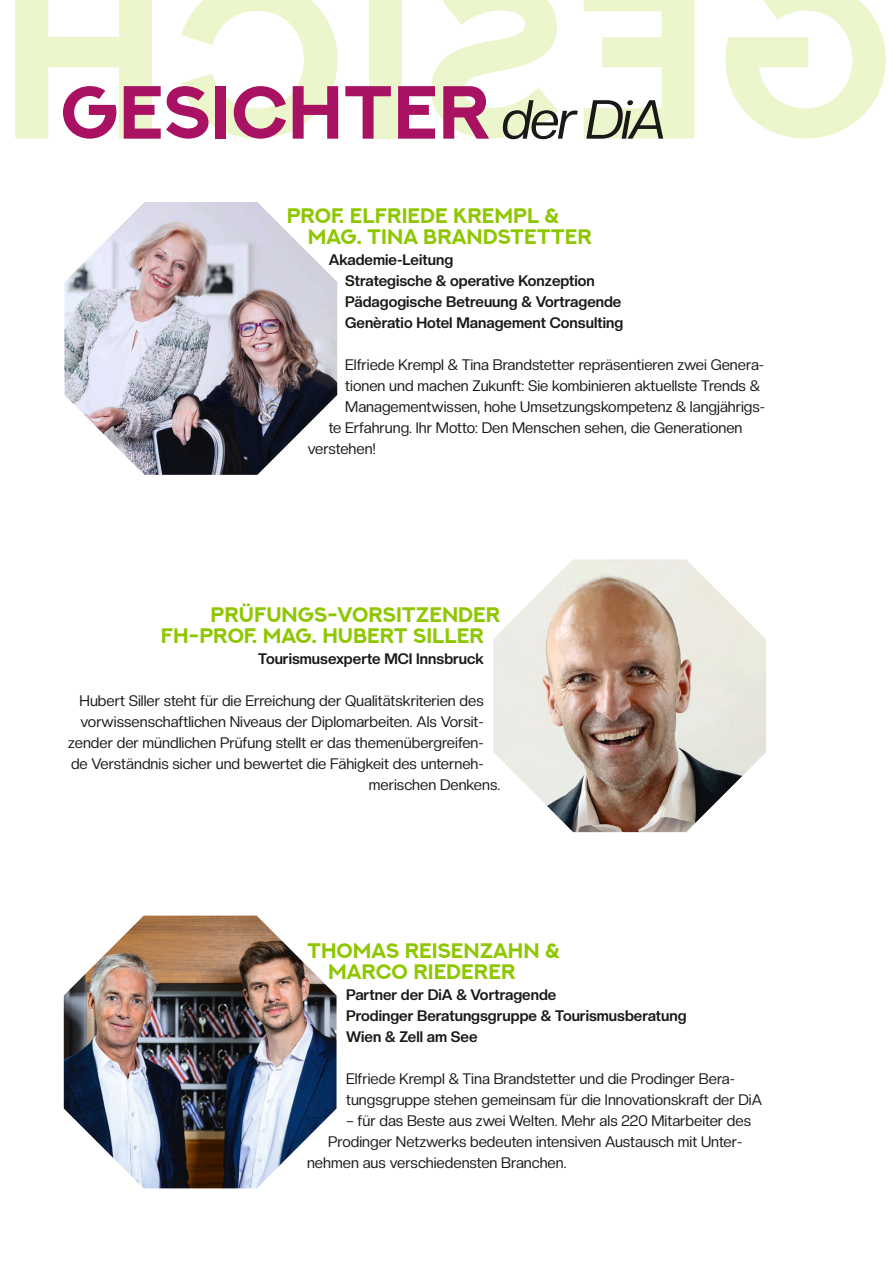
<style>
.page{position:relative;width:893px;height:1263px;background:#fff}
.page>*{position:absolute;margin:0;border:0;box-sizing:border-box;transform-origin:0 0}
.t1{font:700 75px "NEXTART";color:#a91263}
.t2{font:700 21px/21px "NEXTART";color:#8ec700}
.t3{font:15px/21px "Creato Display";color:#1b1917}
.t4{font:700 15px/21px "Creato Display";color:#1b1917}
.s1{font-family:"Creato Display";font-weight:400;font-style:italic;font-size:54px;color:#1b1917}
</style>
<div class="page">
<img style="left:64px;top:202px;width:273px;height:273px">
<img style="left:493px;top:559px;width:273px;height:273px">
<img style="left:64px;top:915px;width:273px;height:273px">
<h1 class="t1" style="left:61px;top:67px;width:607px">GESICHTER <span class="s1">der DiA</span></h1>
<h2 class="t2" style="left:308px;top:205px;width:286px;text-indent:-21px">PROF. ELFRIEDE KREMPL &amp;<br>MAG. TINA BRANDSTETTER</h2>
<p class="t4" style="left:345px;top:249px;width:279px;text-indent:-16px">Akademie-Leitung<br>Strategische &amp; operative Konzeption Pädagogische Betreuung &amp; Vortragende Genèratio Hotel Management Consulting</p>
<p class="t3" style="left:345px;top:354px;width:420px">Elfriede Krempl &amp; Tina Brandstetter repräsentieren zwei Genera-</p>
<p class="t3" style="left:345px;top:375px;width:416px">tionen und machen Zukunft: Sie kombinieren aktuellste Trends &amp;</p>
<p class="t3" style="left:345px;top:396px;width:421px">Managementwissen, hohe Umsetzungskompetenz &amp; langjährigs-</p>
<p class="t3" style="left:329px;top:417px;width:415px">te Erfahrung. Ihr Motto: Den Menschen sehen, die Generationen</p>
<p class="t3" style="left:308px;top:438px;width:69px">verstehen!</p>
<h2 class="t2" style="left:161px;top:604px;width:341px;text-indent:50px">PRÜFUNGS-VORSITZENDER<br>FH-PROF. MAG. HUBERT SILLER</h2>
<p class="t4" style="left:258px;top:648px;width:227px">Tourismusexperte MCI Innsbruck</p>
<p class="t3" style="left:80px;top:690px;width:406px">Hubert Siller steht für die Erreichung der Qualitätskriterien des</p>
<p class="t3" style="left:80px;top:711px;width:405px">vorwissenschaftlichen Niveaus der Diplomarbeiten. Als Vorsit-</p>
<p class="t3" style="left:68px;top:732px;width:417px">zender der mündlichen Prüfung stellt er das themenübergreifen-</p>
<p class="t3" style="left:71px;top:753px;width:414px">de Verständnis sicher und bewertet die Fähigkeit des unterneh-</p>
<p class="t3" style="left:369px;top:774px;width:133px">merischen Denkens.</p>
<h2 class="t2" style="left:328px;top:940px;width:233px;text-indent:-21px">THOMAS REISENZAHN &amp;<br>MARCO RIEDERER</h2>
<p class="t4" style="left:346px;top:984px;width:342px">Partner der DiA &amp; Vortragende<br>Prodinger Beratungsgruppe &amp; Tourismusberatung<br>Wien &amp; Zell am See</p>
<p class="t3" style="left:346px;top:1068px;width:418px">Elfriede Krempl &amp; Tina Brandstetter und die Prodinger Bera&shy;tungsgruppe stehen gemeinsam für die Innovationskraft der DiA</p>
<p class="t3" style="left:346px;top:1110px;width:407px">– für das Beste aus zwei Welten. Mehr als 220 Mitarbeiter des</p>
<p class="t3" style="left:328px;top:1131px;width:416px">Prodinger Netzwerks bedeuten intensiven Austausch mit Unter-</p>
<p class="t3" style="left:307px;top:1152px;width:261px">nehmen aus verschiedensten Branchen.</p>
</div>
